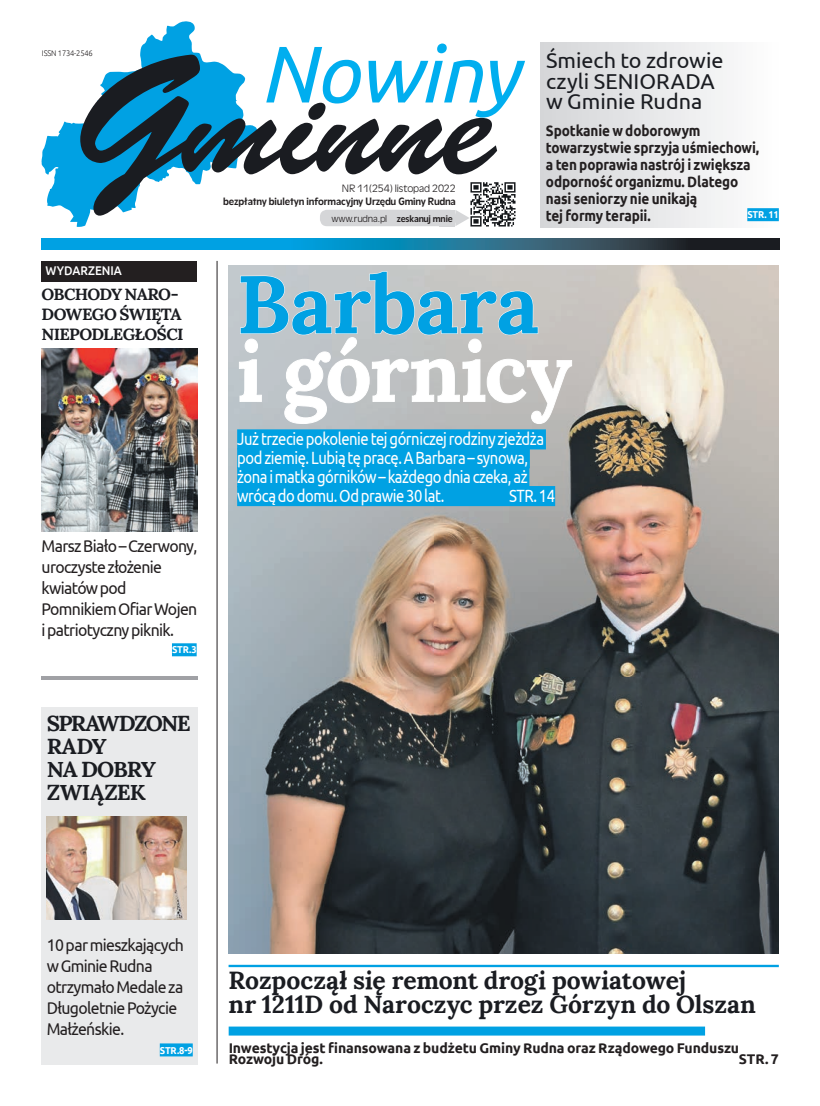
<style>
.page{position:relative;width:820px;height:1106px;background:#fff}
.page>*{position:absolute;margin:0;border:0;box-sizing:border-box;transform-origin:0 0}
.t1{font:142.9px "Brush Script Std";letter-spacing:-.02em;color:#1a1c21}
.t2{font:700 81.6px "Lora";letter-spacing:-.02em;color:#fff}
.t3{font:700 81.6px "Lora";letter-spacing:-.01em;color:#00a1e3}
.t4{font:italic 80.1px "Ubuntu";letter-spacing:-.02em;color:#00aeef}
.t5{font:700 24.7px/24px "Lora";letter-spacing:-.005em;color:#1a1c21}
.t6{font:700 21.6px/23px "Lora";letter-spacing:-.05em;color:#1a1c21}
.t7{font:21.5px/20.5px "Ubuntu";color:#1a1c21}
.t8{font:17.7px/18.9px "Ubuntu";letter-spacing:-.03em;color:#fff;scale:.84 1}
.t9{font:17px/21px "Ubuntu";letter-spacing:-.04em;color:#231f20;scale:.93 1}
.t10{font:700 16.2px/20px "Lora";letter-spacing:-.04em;color:#1a1c21}
.t11{font:700 15px/17px "Ubuntu";letter-spacing:-.01em;color:#231f20;scale:.9 1}
.t12{font:700 14px/11px "Ubuntu";letter-spacing:-.01em;color:#231f20}
.t13{font:500 12.6px "Ubuntu";color:#fff;scale:.93 1}
.t14{font:10.2px "Olivea EFN";letter-spacing:-.01em;color:#231f20;scale:1.06 1}
.t15{font:10.2px "Olivea EFN Light";letter-spacing:-.01em;color:#231f20;scale:1.06 1}
.t16{font:700 10px "Ubuntu";letter-spacing:-.01em;color:#fff;scale:.93 1}
.t17{font:9.4px "Olivea EFN Light";letter-spacing:-.01em;color:#231f20;scale:1.06 1}
.t18{font:300 8.1px "Ubuntu";letter-spacing:-.02em;color:#231f20;scale:.93 1}
.t19{font:700 2.3px "Arial";color:#231f20}
.s1{font-family:"Olivea EFN"}
</style>
<div class="page">
<div style="left:41px;top:238px;width:738px;height:11px;background:#00a1e3"></div>
<svg style="left:315px;top:238px;width:464px;height:11px;background:#215b73"></svg>
<div style="left:540px;top:43px;width:239px;height:184px;background:linear-gradient(to right,#d4d5d8,#fdfefe)"></div>
<svg style="left:41px;top:21px;width:216px;height:206px"></svg>
<svg style="left:80px;top:54px;width:120px;height:162px"></svg>
<div style="left:747px;top:208px;width:31px;height:13px;background:#00a1e3"></div>
<div style="left:41px;top:261px;width:156px;height:21px;background:#231f20"></div>
<hr style="left:41px;top:676px;width:156px;height:4px;background:#a0a1a5">
<img style="left:41px;top:348px;width:156px;height:183px">
<div style="left:41px;top:707px;width:156px;height:357px;background:#e9eaeb"></div>
<img style="left:47px;top:816px;width:140px;height:103px">
<img style="left:470px;top:182px;width:46px;height:45px">
<div style="left:439px;top:210px;width:16px;height:16px;background:#d5d6d8"></div>
<div style="left:320px;top:210px;width:136px;height:16px;background:#d5d6d8;border-radius:7px"></div>
<svg style="left:455px;top:210px;width:14px;height:16px"></svg>
<hr style="left:216px;top:261px;width:1px;height:802px;background:#231f20">
<div style="left:228px;top:1026px;width:476px;height:9px;background:#00a1e3"></div>
<div style="left:160px;top:1043px;width:33px;height:13px;background:#00a1e3"></div>
<div style="left:172px;top:643px;width:24px;height:13px;background:#00a1e3"></div>
<img style="left:228px;top:265px;width:550px;height:688px">
<div style="left:237px;top:429px;width:308px;height:20px;background:#00a1e3"></div>
<div style="left:237px;top:448px;width:292px;height:20px;background:#00a1e3"></div>
<div style="left:237px;top:467px;width:292px;height:20px;background:#00a1e3"></div>
<div style="left:237px;top:486px;width:318px;height:20px;background:#00a1e3"></div>
<hr style="left:228px;top:964px;width:550px;height:3px;background:#00a1e3">
<svg style="left:239px;top:271px;width:333px;height:153px;background:#c4c6c7"></svg>
<h3 class="t4" style="left:260px;top:25px;width:260px">Nowiny</h3>
<p class="t18" style="left:42px;top:48px;width:56px">ISSN 1734-2546</p>
<p class="t7" style="left:546px;top:50px;width:179px">Śmiech to zdrowie czyli SENIORADA w Gminie Rudna</p>
<p class="t11" style="left:545px;top:122px;width:238px">Spotkanie w doborowym towarzystwie sprzyja uśmiechowi, a ten poprawia nastrój i zwiększa odporność organizmu. Dlatego nasi seniorzy nie unikają<br>tej formy terapii.</p>
<h1 class="t1" style="left:183px;top:46px;width:313px">minne</h1>
<p class="t19" style="left:470px;top:168px;width:12px">QR CODE</p>
<p class="t15" style="left:342px;top:182px;width:109px">NR 11(254) listopad 2022</p>
<p class="t14" style="left:223px;top:195px;width:221px">bezpłatny biuletyn informacyjny Urzędu Gminy Rudna</p>
<p class="t16" style="left:747px;top:209px;width:35px">STR. 11</p>
<p class="t17" style="left:331px;top:213px;width:116px">www.rudna.pl <span class="s1">zeskanuj mnie</span></p>
<p class="t13" style="left:45px;top:263px;width:84px">WYDARZENIA</p>
<p class="t10" style="left:41px;top:283px;width:143px">OBCHODY NARO-<br>DOWEGO ŚWIĘTA<br>NIEPODLEGŁOŚCI</p>
<p class="t9" style="left:42px;top:535px;width:169px">Marsz Biało – Czerwony, uroczyste złożenie kwiatów pod<br>Pomnikiem Ofiar Wojen i patriotyczny piknik.</p>
<p class="t16" style="left:172px;top:644px;width:28px">STR.3</p>
<p class="t6" style="left:47px;top:709px;width:145px">SPRAWDZONE<br>RADY<br>NA DOBRY<br>ZWIĄZEK</p>
<h2 class="t3" style="left:236px;top:235px;width:304px">Barbara</h2>
<h2 class="t2" style="left:236px;top:303px;width:336px">i górnicy</h2>
<p class="t8" style="left:237px;top:429px;width:367px">Już trzecie pokolenie tej górniczej rodziny zjeżdża pod ziemię. Lubią tę pracę. A Barbara – synowa, żona i matka górników – każdego dnia czeka, aż wrócą do domu. Od prawie 30 lat.</p>
<p class="t8" style="left:509px;top:486px;width:57px">STR. 14</p>
<p class="t9" style="left:47px;top:933px;width:149px">10 par mieszkających w Gminie Rudna otrzymało Medale za<br>Długoletnie Pożycie<br>Małżeńskie.</p>
<p class="t16" style="left:160px;top:1044px;width:37px">STR.8-9</p>
<h3 class="t5" style="left:228px;top:966px;width:528px">Rozpoczął się remont drogi powiatowej<br>nr 1211D od Naroczyc przez Górzyn do Olszan</h3>
<p class="t12" style="left:228px;top:1041px;width:512px">Inwestycja jest finansowana z budżetu Gminy Rudna oraz Rządowego Funduszu<br>Rozwoju Dróg.</p>
<p class="t12" style="left:738px;top:1052px;width:41px">STR. 7</p>
</div>
